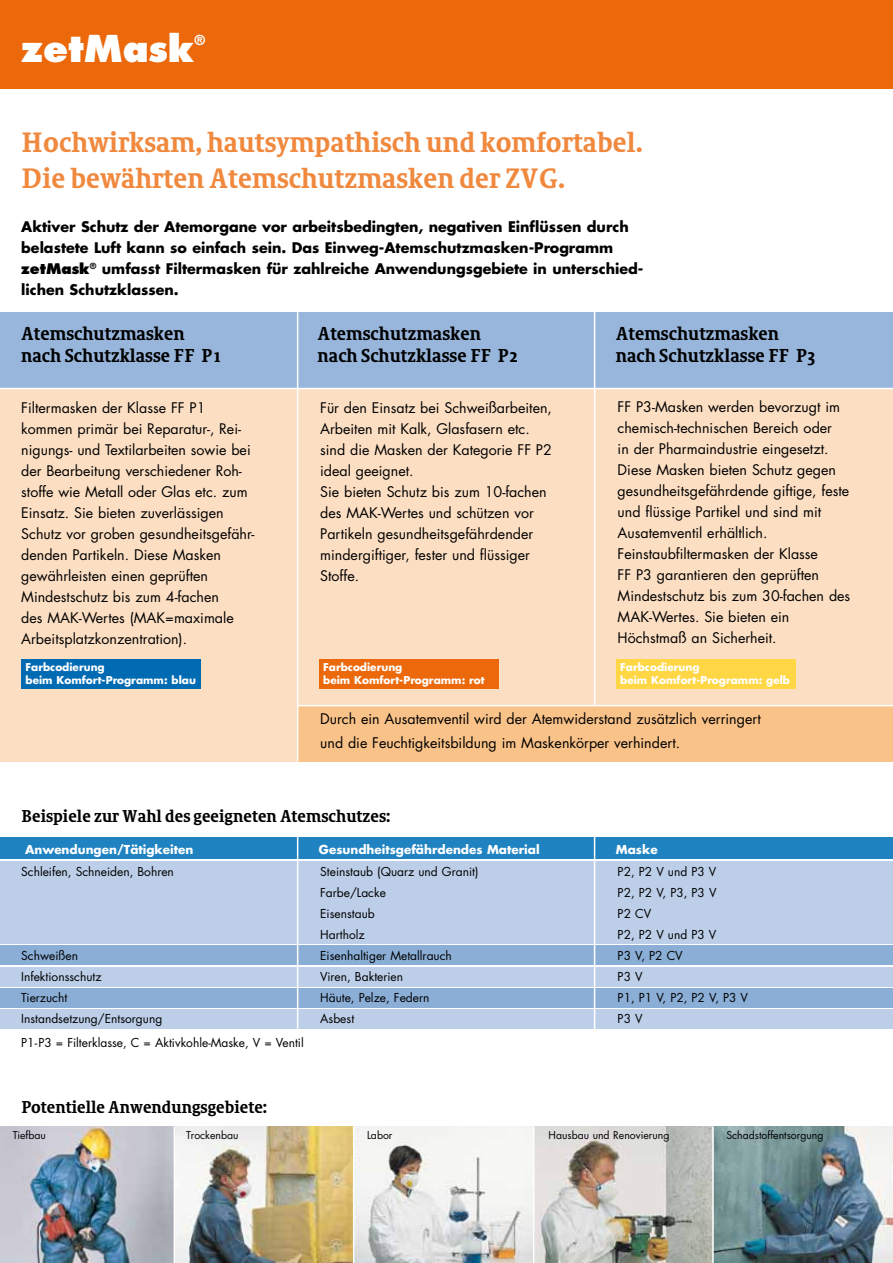
<style>
.page{position:relative;width:893px;height:1263px;background:#fff}
.page>*{position:absolute;margin:0;border:0;box-sizing:border-box;transform-origin:0 0}
.t1{font:800 36px "Futura";color:#fff}
.t2{font:700 27px/36px "Sheriff";color:#f0893e}
.t3{font:700 18px/21.6px "Sheriff";color:#000}
.t4{font:700 16.5px "Sheriff";color:#000}
.t5{font:14.25px/21px "Futura";color:#000}
.t6{font:700 14.25px/21px "Futura";color:#000}
.t7{font:800 13.5px "Futura";color:#fff}
.t8{font:12px/21px "Futura";color:#000}
.t9{font:700 12px "Futura";color:#fff}
.t10{font:700 10.5px/13.5px "Futura";color:#fff}
.t11{font:10.5px "Futura";color:#000}
.s1{font-weight:800}
</style>
<div class="page">
<div style="left:0;top:0;width:893px;height:89px;background:#eb690b"></div>
<img style="left:0;top:1126px;width:353px;height:137px">
<svg style="left:354px;top:1126px;width:179px;height:137px;fill:#f1f1ee"></svg>
<img style="left:534px;top:1126px;width:178px;height:137px">
<img style="left:714px;top:1126px;width:179px;height:137px">
<div style="left:0;top:837px;width:893px;height:21px;background:#1f82c1"></div>
<div style="left:0;top:861px;width:893px;height:82px;background:#bccee8"></div>
<div style="left:0;top:946px;width:893px;height:19px;background:#8baed7"></div>
<div style="left:0;top:967px;width:893px;height:19px;background:#bccee8"></div>
<div style="left:0;top:988px;width:893px;height:19px;background:#8baed7"></div>
<div style="left:0;top:1009px;width:893px;height:20px;background:#bccee8"></div>
<hr style="left:297px;top:836px;width:1px;height:193px;background:#fff">
<hr style="left:594px;top:829px;width:1px;height:200px;background:#fff">
<hr style="left:174px;top:1126px;width:1px;height:137px;background:#fff">
<div style="left:0;top:312px;width:893px;height:77px;background:#98b6dc"></div>
<div style="left:0;top:388px;width:893px;height:373px;background:#fcdec3"></div>
<div style="left:298px;top:706px;width:595px;height:56px;background:#f9c289"></div>
<div style="left:21px;top:659px;width:180px;height:29px;background:#006ab3"></div>
<div style="left:319px;top:659px;width:180px;height:29px;background:#eb690b"></div>
<div style="left:616px;top:659px;width:180px;height:29px;background:#ffd744"></div>
<hr style="left:594px;top:310px;width:1px;height:396px;background:#fff">
<hr style="left:0;top:388px;width:893px;height:1px;background:#fff">
<hr style="left:297px;top:705px;width:596px;height:1px;background:#fff">
<hr style="left:297px;top:312px;width:1px;height:449px;background:#fff">
<h1 class="t1" style="left:21px;top:26px;width:175px">zetMask</h1>
<p class="t7" style="left:195px;top:32px;width:12px">®</p>
<h2 class="t2" style="left:21px;top:123px;width:623px">Hochwirksam, hautsympathisch und komfortabel.<br>Die bewährten Atemschutzmasken der ZVG.</h2>
<p class="t6" style="left:21px;top:216px;width:622px">Aktiver Schutz der Atemorgane vor arbeitsbedingten, negativen Einflüssen durch belastete Luft kann so einfach sein. Das Einweg-Atemschutzmasken-Programm <span class="s1">zetMask</span><sup>®</sup> umfasst Filtermasken für zahlreiche Anwendungsgebiete in unterschied&shy;lichen Schutzklassen.</p>
<p class="t3" style="left:21px;top:322px;width:202px">Atemschutzmasken nach Schutzklasse FF P1</p>
<p class="t3" style="left:318px;top:322px;width:202px">Atemschutzmasken nach Schutzklasse FF P2</p>
<p class="t3" style="left:616px;top:322px;width:202px">Atemschutzmasken nach Schutzklasse FF P3</p>
<p class="t5" style="left:21px;top:397px;width:235px">Filtermasken der Klasse FF P1 kommen primär bei Reparatur-, Rei&shy;nigungs- und Textilarbeiten sowie bei der Bearbeitung verschiedener Roh&shy;stoffe wie Metall oder Glas etc. zum Einsatz. Sie bieten zuverlässigen Schutz vor groben gesundheitsgefähr&shy;denden Partikeln. Diese Masken gewährleisten einen geprüften Mindestschutz bis zum 4-fachen<br>des MAK-Wertes (MAK=maximale Arbeitsplatzkonzentration).</p>
<p class="t5" style="left:618px;top:396px;width:234px">FF P3-Masken werden bevorzugt im chemisch-technischen Bereich oder<br>in der Pharmaindustrie eingesetzt.<br>Diese Masken bieten Schutz gegen gesundheitsgefährdende giftige, feste und flüssige Partikel und sind mit Ausatemventil erhältlich.<br>Feinstaubfiltermasken der Klasse<br>FF P3 garantieren den geprüften Mindestschutz bis zum 30-fachen des MAK-Wertes. Sie bieten ein Höchstmaß an Sicherheit.</p>
<p class="t5" style="left:320px;top:397px;width:233px">Für den Einsatz bei Schweißarbeiten,<br>Arbeiten mit Kalk, Glasfasern etc. sind die Masken der Kategorie FF P2 ideal geeignet.<br>Sie bieten Schutz bis zum 10-fachen des MAK-Wertes und schützen vor<br>Partikeln gesundheitsgefährdender mindergiftiger, fester und flüssiger<br>Stoffe.</p>
<p class="t10" style="left:26px;top:660px;width:172px">Farbcodierung<br>beim Komfort-Programm: blau</p>
<p class="t10" style="left:323px;top:660px;width:163px">Farbcodierung<br>beim Komfort-Programm: rot</p>
<p class="t10" style="left:620px;top:660px;width:171px">Farbcodierung<br>beim Komfort-Programm: gelb</p>
<p class="t5" style="left:320px;top:707px;width:442px;line-height:24px">Durch ein Ausatemventil wird der Atemwiderstand zusätzlich verringert und die Feuchtigkeitsbildung im Maskenkörper verhindert.</p>
<p class="t4" style="left:21px;top:807px;width:371px">Beispiele zur Wahl des geeigneten Atemschutzes:</p>
<p class="t9" style="left:25px;top:841px;width:170px">Anwendungen/Tätigkeiten</p>
<p class="t9" style="left:319px;top:841px;width:222px">Gesundheitsgefährdendes Material</p>
<p class="t9" style="left:616px;top:841px;width:43px">Maske</p>
<p class="t8" style="left:320px;top:861px;width:160px">Steinstaub (Quarz und Granit)<br>Farbe/Lacke<br>Eisenstaub<br>Hartholz<br>Eisenhaltiger Metallrauch<br>Viren, Bakterien<br>Häute, Pelze, Federn<br>Asbest</p>
<p class="t8" style="left:618px;top:861px;width:132px">P2, P2 V und P3 V<br>P2, P2 V, P3, P3 V<br>P2 CV<br>P2, P2 V und P3 V<br>P3 V, P2 CV<br>P3 V<br>P1, P1 V, P2, P2 V, P3 V<br>P3 V</p>
<p class="t8" style="left:21px;top:861px;width:154px">Schleifen, Schneiden, Bohren</p>
<p class="t8" style="left:21px;top:945px;width:143px">Schweißen<br>Infektionsschutz<br>Tierzucht<br>Instandsetzung/Entsorgung</p>
<p class="t8" style="left:21px;top:1032px;width:284px">P1-P3 = Filterklasse, C = Aktivkohle-Maske, V = Ventil</p>
<p class="t4" style="left:21px;top:1097px;width:248px">Potentielle Anwendungsgebiete:</p>
<p class="t11" style="left:13px;top:1129px;width:35px">Tiefbau</p>
<p class="t11" style="left:186px;top:1129px;width:54px">Trockenbau</p>
<p class="t11" style="left:367px;top:1129px;width:27px">Labor</p>
<p class="t11" style="left:548px;top:1129px;width:122px">Hausbau und Renovierung</p>
<p class="t11" style="left:726px;top:1129px;width:99px">Schadstoffentsorgung</p>
</div>
